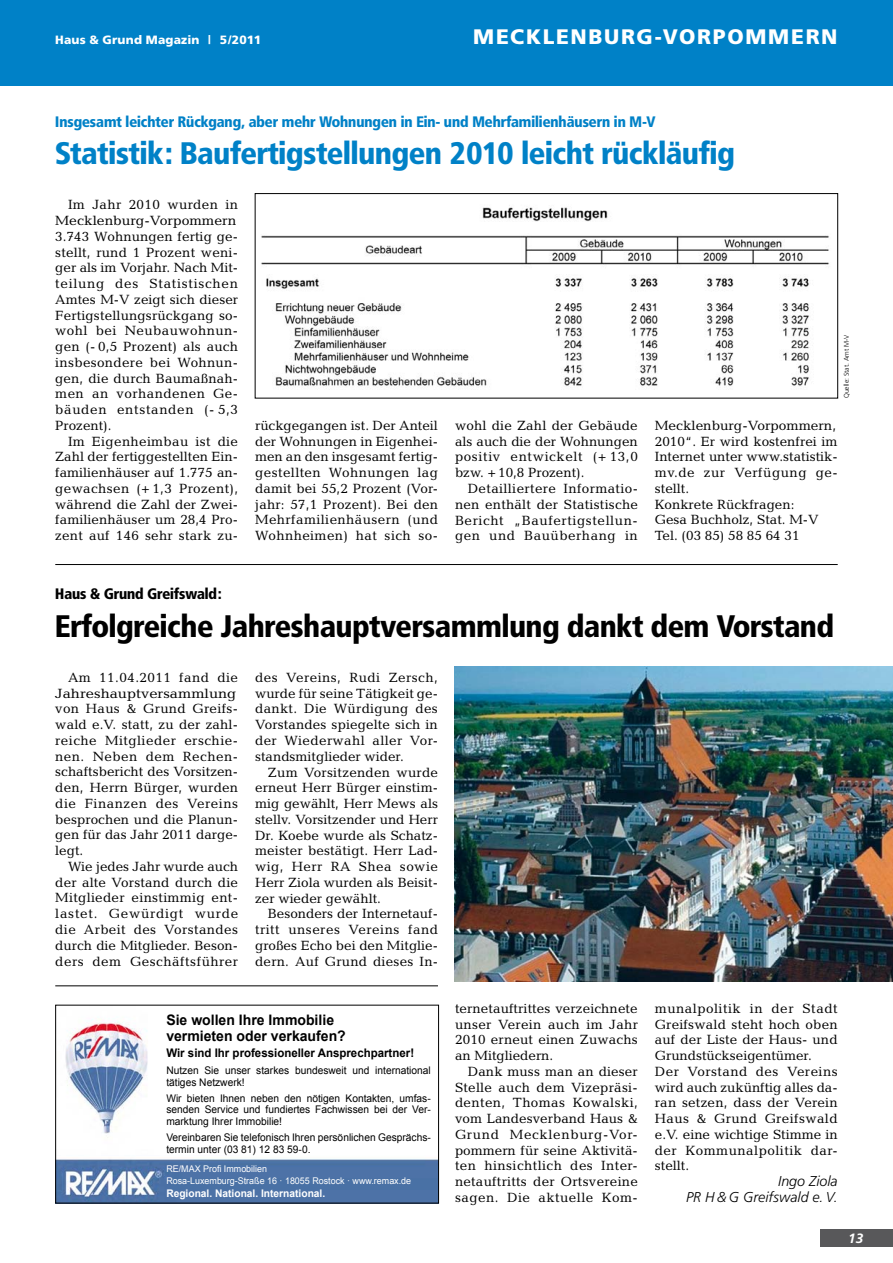
<style>
.page{position:relative;width:893px;height:1263px;background:#fff}
.page>*{position:absolute;margin:0;border:0;box-sizing:border-box;transform-origin:0 0}
.t1{font:900 30.75px "Frutiger Condensed BQ";color:#000}
.t2{font:900 30.75px "Frutiger Condensed BQ";color:#0081c7}
.t3{font:900 21px "Frutiger";letter-spacing:.08em;color:#fff}
.t4{font:900 15px "Frutiger Condensed BQ";color:#0081c7}
.t5{font:900 15px "Frutiger Condensed BQ";color:#000}
.t6{font:700 14.4px/15.8px "Arial";color:#000}
.t7{font:italic 300 14.25px/15.8px "Frutiger";color:#000;text-align:right}
.t8{font:13.5px/15.8px "Candida";letter-spacing:.01em;color:#000;text-align:justify}
.t9{font:italic 700 13.5px "Frutiger";color:#fff}
.t10{font:900 12px "Frutiger";letter-spacing:.015em;color:#fff}
.t11{font:700 11.85px "Arial";color:#000}
.t12{font:10.5px/11.9px "Arial";color:#000}
.t13{font:700 10.5px "Arial";color:#fff}
.t14{font:9.15px/11.9px "Arial";color:#fff}
.t15{font:300 6.75px "Frutiger";color:#000}
</style>
<div class="page">
<div style="left:821px;top:1229px;width:72px;height:17px;background:#58585a"></div>
<div style="left:0;top:0;width:893px;height:85px;background:#0081c7"></div>
<img style="left:261px;top:205px;width:568px;height:182px">
<div style="left:255px;top:193px;width:583px;height:205px;border:1px solid #000"></div>
<img style="left:57px;top:1019px;width:380px;height:182px">
<div style="left:55px;top:1005px;width:384px;height:198px;border:1px solid #000"></div>
<hr style="left:55px;top:985px;width:383px;height:1px;background:#000">
<img style="left:454px;top:666px;width:439px;height:315px">
<hr style="left:55px;top:564px;width:783px;height:1px;background:#000">
<p class="t10" style="left:55px;top:33px;width:207px">HAUS &amp; GRUND MAGAZIN | 5/2011</p>
<h2 class="t3" style="left:473px;top:24px;width:366px">MECKLENBURG-VORPOMMERN</h2>
<p class="t4" style="left:55px;top:112px;width:602px">Insgesamt leichter Rückgang, aber mehr Wohnungen in Ein- und Mehrfamilienhäusern in M-V</p>
<h1 class="t2" style="left:55px;top:134px;width:681px">Statistik: Baufertigstellungen 2010 leicht rückläufig</h1>
<p class="t8" style="left:55px;top:197px;width:184px;text-align:left;text-indent:13px">Im Jahr 2010 wurden in<br>Mecklenburg-Vorpommern<br>3.743 Wohnungen fertig ge&shy;stellt, rund 1 Prozent weni&shy;ger als im Vorjahr. Nach Mit&shy;teilung des Statistischen<br>Amtes M-V zeigt sich dieser<br>Fertigstellungsrückgang so&shy;wohl bei Neubauwohnun&shy;gen (- 0,5 Prozent) als auch insbesondere bei Wohnun&shy;gen, die durch Baumaßnah&shy;men an vorhandenen Ge&shy;bäuden entstanden (- 5,3<br>Prozent).</p>
<p class="t8" style="left:55px;top:433px;width:184px;text-indent:13px">Im Eigenheimbau ist die Zahl der fertiggestellten Ein&shy;familienhäuser auf 1.775 an&shy;gewachsen (+ 1,3 Prozent), während die Zahl der Zwei&shy;familienhäuser um 28,4 Pro&shy;zent auf 146 sehr stark zu-</p>
<p class="t8" style="left:255px;top:417px;width:184px">rückgegangen ist. Der Anteil der Wohnungen in Eigenhei&shy;men an den insgesamt fertig&shy;gestellten Wohnungen lag damit bei 55,2 Prozent (Vor&shy;jahr: 57,1 Prozent). Bei den Mehrfamilienhäusern (und Wohnheimen) hat sich so-</p>
<p class="t8" style="left:455px;top:417px;width:184px">wohl die Zahl der Gebäude als auch die der Wohnungen positiv entwickelt (+ 13,0 bzw. + 10,8 Prozent).</p>
<p class="t8" style="left:455px;top:481px;width:184px;text-indent:13px">Detailliertere Informatio&shy;nen enthält der Statistische Bericht „Baufertigstellun&shy;gen und Bauüberhang in</p>
<p class="t15" style="left:843px;top:398px;width:65px;rotate:-90deg">Quelle: Stat. Amt M-V</p>
<p class="t8" style="left:655px;top:417px;width:184px;text-align:left">Mecklenburg-Vorpommern,<br>2010“. Er wird kostenfrei im<br>Internet unter www.statistik&shy;mv.de zur Verfügung ge&shy;stellt.<br>Konkrete Rückfragen:<br>Gesa Buchholz, Stat. M-V<br>Tel. (03 85) 58 85 64 31</p>
<p class="t5" style="left:55px;top:584px;width:168px">Haus &amp; Grund Greifswald:</p>
<h1 class="t1" style="left:55px;top:607px;width:780px">Erfolgreiche Jahreshauptversammlung dankt dem Vorstand</h1>
<p class="t8" style="left:55px;top:669px;width:184px;text-align:left;text-indent:13px">Am 11.04.2011 fand die<br>Jahreshauptversammlung von Haus &amp; Grund Greifs&shy;wald e.V. statt, zu der zahl&shy;reiche Mitglieder erschie&shy;nen. Neben dem Rechen&shy;schaftsbericht des Vorsitzen&shy;den, Herrn Bürger, wurden die Finanzen des Vereins besprochen und die Planun&shy;gen für das Jahr 2011 darge&shy;legt.</p>
<p class="t8" style="left:55px;top:858px;width:184px;text-indent:13px">Wie jedes Jahr wurde auch der alte Vorstand durch die Mitglieder einstimmig ent&shy;lastet. Gewürdigt wurde die Arbeit des Vorstandes durch die Mitglieder. Beson&shy;ders dem Geschäftsführer</p>
<p class="t8" style="left:255px;top:669px;width:184px">des Vereins, Rudi Zersch, wurde für seine Tätigkeit ge&shy;dankt. Die Würdigung des Vorstandes spiegelte sich in der Wiederwahl aller Vor&shy;standsmitglieder wider.</p>
<p class="t8" style="left:255px;top:764px;width:184px;text-indent:13px">Zum Vorsitzenden wurde erneut Herr Bürger einstim&shy;mig gewählt, Herr Mews als stellv. Vorsitzender und Herr Dr. Koebe wurde als Schatz&shy;meister bestätigt. Herr Lad&shy;wig, Herr RA Shea sowie Herr Ziola wurden als Beisit&shy;zer wieder gewählt.</p>
<p class="t8" style="left:255px;top:906px;width:184px;text-indent:13px">Besonders der Internetauf&shy;tritt unseres Vereins fand großes Echo bei den Mitglie&shy;dern. Auf Grund dieses In-</p>
<p class="t6" style="left:166px;top:1013px;width:181px">Sie wollen Ihre Immobilie vermieten oder verkaufen?</p>
<p class="t11" style="left:166px;top:1045px;width:249px">Wir sind Ihr professioneller Ansprechpartner!</p>
<p class="t12" style="left:166px;top:1065px;width:266px">Nutzen Sie unser starkes bundesweit und international tätiges Netzwerk!</p>
<p class="t12" style="left:166px;top:1092px;width:266px;text-align:justify">Wir bieten Ihnen neben den nötigen Kontakten, umfas&shy;senden Service und fundiertes Fachwissen bei der Ver&shy;marktung Ihrer Immobilie!</p>
<p class="t12" style="left:166px;top:1131px;width:266px">Vereinbaren Sie telefonisch Ihren persönlichen Gesprächs&shy;termin unter (03 81) 12 83 59-0.</p>
<p class="t14" style="left:166px;top:1163px;width:246px">RE/MAX Profi Immobilien<br>Rosa-Luxemburg-Straße 16 · 18055 Rostock · www.remax.de</p>
<p class="t13" style="left:166px;top:1187px;width:160px">Regional. National. International.</p>
<p class="t8" style="left:455px;top:1000px;width:184px">ternetauftrittes verzeichnete unser Verein auch im Jahr 2010 erneut einen Zuwachs an Mitgliedern.</p>
<p class="t8" style="left:455px;top:1063px;width:184px;text-indent:13px">Dank muss man an dieser Stelle auch dem Vizepräsi&shy;denten, Thomas Kowalski, vom Landesverband Haus &amp; Grund Mecklenburg-Vor&shy;pommern für seine Aktivitä&shy;ten hinsichtlich des Inter&shy;netauftritts der Ortsvereine sagen. Die aktuelle Kom-</p>
<p class="t8" style="left:655px;top:1000px;width:184px;text-align:left">munalpolitik in der Stadt<br>Greifswald steht hoch oben auf der Liste der Haus- und<br>Grundstückseigentümer.<br>Der Vorstand des Vereins wird auch zukünftig alles da&shy;ran setzen, dass der Verein<br>Haus &amp; Grund Greifswald e.V. eine wichtige Stimme in der Kommunalpolitik dar&shy;stellt.</p>
<p class="t7" style="left:686px;top:1173px;width:153px">Ingo Ziola<br>PR H &amp; G Greifswald e. V.</p>
<p class="t9" style="left:848px;top:1230px;width:17px">13</p>
</div>
